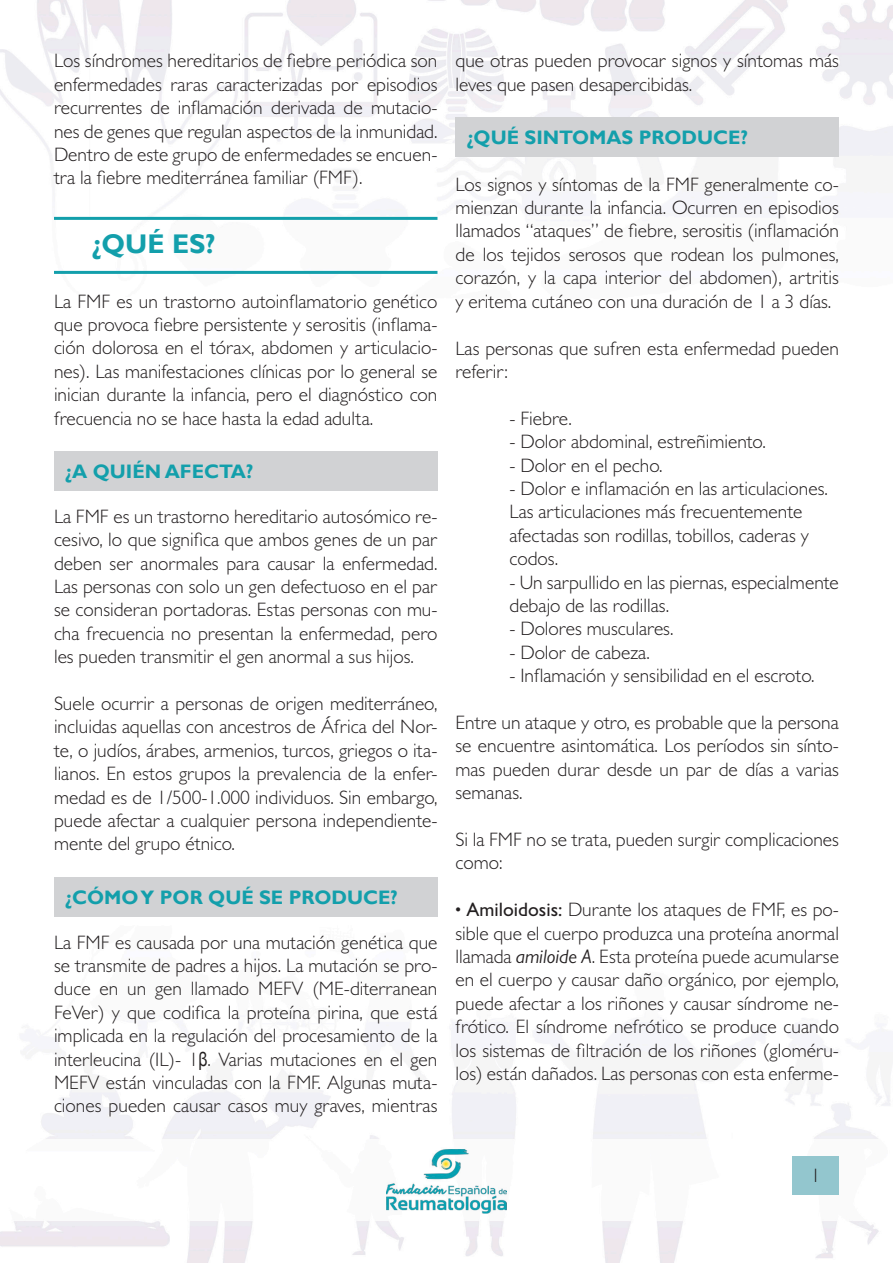
<style>
.page{position:relative;width:893px;height:1263px;background:#fff}
.page>*{position:absolute;margin:0;border:0;box-sizing:border-box;transform-origin:0 0}
.Título_Seccion{font:700 27px "Gill Sans";color:#139fab}
.t1{font:300 19.5px/23.4px "Gill Sans";color:#231f20;text-align:justify}
.Título_Seccion-2{font:700 19.5px "Gill Sans";color:#139fab}
.s1{font-weight:800}
.s2{font-weight:500}
.s3{font-weight:400;font-style:italic}
.s4{font-family:"Arial Narrow";font-weight:400}
</style>
<div class="page">
<img style="left:0;top:0;width:893px;height:1263px">
<div style="left:792px;top:1157px;width:47px;height:38px;background:#93c6ce"></div>
<hr style="left:54px;top:217px;width:383px;height:3px;background:#139fab">
<hr style="left:54px;top:271px;width:383px;height:3px;background:#139fab">
<div style="left:54px;top:451px;width:383px;height:40px;background:#d1d2d4"></div>
<div style="left:54px;top:877px;width:383px;height:39px;background:#d1d2d4"></div>
<div style="left:455px;top:118px;width:384px;height:39px;background:#d1d2d4"></div>
<p class="t1" style="left:54px;top:49px;width:385px">Los síndromes hereditarios de fiebre periódica son enfermedades raras caracterizadas por episodios recurrentes de inflamación derivada de mutacio&shy;nes de genes que regulan aspectos de la inmunidad.<br>Dentro de este grupo de enfermedades se encuen&shy;tra la fiebre mediterránea familiar (FMF).</p>
<p class="t1" style="left:455px;top:49px;width:385px">que otras pueden provocar signos y síntomas más leves que pasen desapercibidas.</p>
<p class="Título_Seccion-2" style="left:466px;top:126px;width:283px">¿QUÉ SINTOMAS PRODUCE?</p>
<p class="t1" style="left:455px;top:172px;width:385px">Los signos y síntomas de la FMF generalmente co&shy;mienzan durante la infancia. Ocurren en episodios llamados “ataques” de fiebre, serositis (inflamación de los tejidos serosos que rodean los pulmones, corazón, y la capa interior del abdomen), artritis y eritema cutáneo con una duración de 1 a 3 días.</p>
<p class="t1" style="left:455px;top:336px;width:385px">Las personas que sufren esta enfermedad pueden referir:</p>
<p class="t1" style="left:509px;top:406px;width:64px">- Fiebre.</p>
<p class="t1" style="left:509px;top:429px;width:258px">- Dolor abdominal, estreñimiento.</p>
<p class="t1" style="left:509px;top:453px;width:155px">- Dolor en el pecho.</p>
<p class="t1" style="left:509px;top:476px;width:320px;text-align:left">- Dolor e inflamación en las articulaciones.<br>Las articulaciones más frecuentemente afectadas son rodillas, tobillos, caderas y</p>
<p class="t1" style="left:509px;top:546px;width:50px">codos.</p>
<p class="t1" style="left:509px;top:570px;width:331px">- Un sarpullido en las piernas, especialmente</p>
<p class="t1" style="left:509px;top:593px;width:161px">debajo de las rodillas.</p>
<p class="t1" style="left:509px;top:617px;width:166px">- Dolores musculares.</p>
<p class="t1" style="left:509px;top:640px;width:142px">- Dolor de cabeza.</p>
<p class="t1" style="left:509px;top:663px;width:307px">- Inflamación y sensibilidad en el escroto.</p>
<p class="t1" style="left:455px;top:710px;width:385px">Entre un ataque y otro, es probable que la persona se encuentre asintomática. Los períodos sin sínto&shy;mas pueden durar desde un par de días a varias semanas.</p>
<p class="t1" style="left:455px;top:827px;width:385px">Si la FMF no se trata, pueden surgir complicaciones como:</p>
<p class="t1" style="left:455px;top:897px;width:385px"><span class="s1">·</span> <span class="s2">Amiloidosis:</span> Durante los ataques de FMF, es po&shy;sible que el cuerpo produzca una proteína anormal llamada <span class="s3">amiloide A</span>. Esta proteína puede acumularse en el cuerpo y causar daño orgánico, por ejemplo, puede afectar a los riñones y causar síndrome ne&shy;frótico. El síndrome nefrótico se produce cuando los sistemas de filtración de los riñones (gloméru&shy;los) están dañados. Las personas con esta enferme-</p>
<p class="Título_Seccion" style="left:92px;top:228px;width:126px">¿QUÉ ES?</p>
<p class="t1" style="left:54px;top:289px;width:385px">La FMF es un trastorno autoinflamatorio genético que provoca fiebre persistente y serositis (inflama&shy;ción dolorosa en el tórax, abdomen y articulacio&shy;nes). Las manifestaciones clínicas por lo general se inician durante la infancia, pero el diagnóstico con frecuencia no se hace hasta la edad adulta.</p>
<p class="Título_Seccion-2" style="left:65px;top:459px;width:190px">¿A QUIÉN AFECTA?</p>
<p class="t1" style="left:54px;top:504px;width:385px">La FMF es un trastorno hereditario autosómico re&shy;cesivo, lo que significa que ambos genes de un par deben ser anormales para causar la enfermedad.<br>Las personas con solo un gen defectuoso en el par se consideran portadoras. Estas personas con mu&shy;cha frecuencia no presentan la enfermedad, pero les pueden transmitir el gen anormal a sus hijos.</p>
<p class="t1" style="left:54px;top:691px;width:385px">Suele ocurrir a personas de origen mediterráneo, incluidas aquellas con ancestros de África del Nor&shy;te, o judíos, árabes, armenios, turcos, griegos o ita&shy;lianos. En estos grupos la prevalencia de la enfer&shy;medad es de 1/500-1.000 individuos. Sin embargo, puede afectar a cualquier persona independiente&shy;mente del grupo étnico.</p>
<p class="Título_Seccion-2" style="left:65px;top:885px;width:335px">¿CÓMO Y POR QUÉ SE PRODUCE?</p>
<p class="t1" style="left:54px;top:930px;width:385px">La FMF es causada por una mutación genética que se transmite de padres a hijos. La mutación se pro&shy;duce en un gen llamado MEFV (ME-diterranean FeVer) y que codifica la proteína pirina, que está implicada en la regulación del procesamiento de la interleucina (IL)- 1<span class="s4">β</span>. Varias mutaciones en el gen MEFV están vinculadas con la FMF. Algunas muta&shy;ciones pueden causar casos muy graves, mientras</p>
<p class="t1" style="left:811px;top:1164px;width:11px">1</p>
</div>
